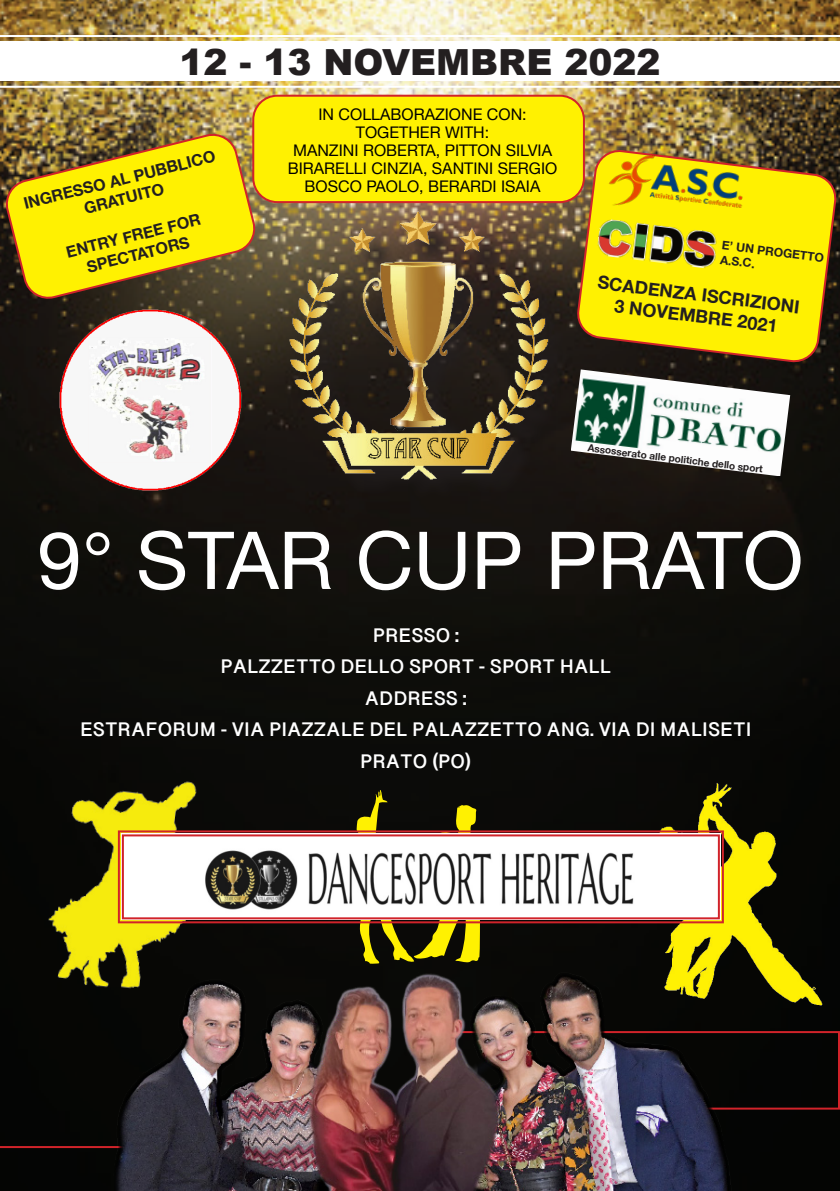
<style>
.page{position:relative;width:840px;height:1191px;background:#fff}
.page>*{position:absolute;margin:0;border:0;box-sizing:border-box;transform-origin:0 0}
.t1{font:80px "Helvetica Neue";color:#fff}
.t2{font:900 36px "Arial";color:#231f20}
.t3{font:700 20px "Myanmar Sangam MN";color:#fff}
.t4{font:700 18px "Helvetica Neue";color:#231f20}
.t5{font:16px "Helvetica Neue";color:#000}
.t6{font:700 16px "Helvetica Neue";color:#231f20}
.t7{font:700 12px "Helvetica Neue";color:#231f20}
.t8{font:700 10px "Helvetica Neue";color:#231f20}
</style>
<div class="page">
<img style="left:0;top:0;width:839px;height:1191px">
<div style="left:0;top:41px;width:839px;height:40px;background:#fff"></div>
<img style="left:0;top:739px;width:298px;height:286px">
<img style="left:623px;top:754px;width:203px;height:277px">
<hr style="left:0;top:35px;width:839px;height:2px;background:#fff">
<hr style="left:0;top:86px;width:839px;height:2px;background:#fff">
<img style="left:266px;top:197px;width:313px;height:308px">
<svg style="left:353px;top:790px;width:128px;height:39px;background:#302e07"></svg>
<div style="left:0;top:1146px;width:34px;height:45px;background:#040503"></div>
<svg style="left:574px;top:149px;width:264px;height:216px;background:#ccb909"></svg>
<img style="left:604px;top:149px;width:144px;height:74px">
<div style="left:253px;top:96px;width:330px;height:106px;background:#fff101;border-radius:24px"></div>
<div style="left:252px;top:95px;width:332px;height:108px;border:2px solid #d1232a;border-radius:24px"></div>
<img style="left:570px;top:369px;width:219px;height:107px">
<div style="left:420px;top:1031px;width:419px;height:78px;border:2px solid #d1232a"></div>
<img style="left:34px;top:852px;width:729px;height:339px">
<svg style="left:4px;top:132px;width:252px;height:168px;background:#cbb711"></svg>
<img style="left:50px;top:296px;width:203px;height:206px">
<svg style="left:117px;top:829px;width:607px;height:95px"></svg>
<div style="left:122px;top:834px;width:597px;height:85px;border:2px solid #d1232a"></div>
<img style="left:193px;top:839px;width:452px;height:75px">
<img style="left:596px;top:218px;width:123px;height:51px">
<p class="t2" style="left:179px;top:36px;width:482px">12 - 13 NOVEMBRE 2022</p>
<p class="t5" style="left:318px;top:103px;width:210px">IN COLLABORAZIONE CON:</p>
<p class="t5" style="left:355px;top:121px;width:135px">TOGETHER WITH:</p>
<p class="t5" style="left:293px;top:139px;width:260px">MANZINI ROBERTA, PITTON SILVIA</p>
<p class="t5" style="left:287px;top:157px;width:271px">BIRARELLI CINZIA, SANTINI SERGIO</p>
<p class="t5" style="left:304px;top:175px;width:237px">BOSCO PAOLO, BERARDI ISAIA</p>
<p class="t6" style="left:21px;top:191px;width:198px;rotate:-14deg">INGRESSO AL PUBBLICO</p>
<p class="t6" style="left:81px;top:196px;width:83px;rotate:-14deg">GRATUITO</p>
<p class="t6" style="left:63px;top:240px;width:139px;rotate:-14deg">ENTRY FREE FOR</p>
<p class="t6" style="left:84px;top:255px;width:107px;rotate:-14deg">SPECTATORS</p>
<p class="t7" style="left:722px;top:236px;width:104px;rotate:7deg">E’ UN PROGETTO</p>
<p class="t7" style="left:721px;top:250px;width:36px;rotate:7deg">A.S.C.</p>
<p class="t4" style="left:599px;top:268px;width:204px;rotate:7deg">SCADENZA ISCRIZIONI</p>
<p class="t4" style="left:616px;top:292px;width:166px;rotate:7deg">3 NOVEMBRE 2021</p>
<p class="t8" style="left:588px;top:440px;width:178px;rotate:7deg">Assosserato alle politiche dello sport</p>
<p class="t1" style="left:37px;top:503px;width:767px">9° STAR CUP PRATO</p>
<p class="t3" style="left:372px;top:623px;width:88px">PRESSO :</p>
<p class="t3" style="left:220px;top:654px;width:392px">PALZZETTO DELLO SPORT - SPORT HALL</p>
<p class="t3" style="left:365px;top:686px;width:103px">ADDRESS :</p>
<p class="t3" style="left:80px;top:718px;width:672px">ESTRAFORUM - VIA PIAZZALE DEL PALAZZETTO ANG. VIA DI MALISETI</p>
<p class="t3" style="left:360px;top:749px;width:113px">PRATO (PO)</p>
</div>
